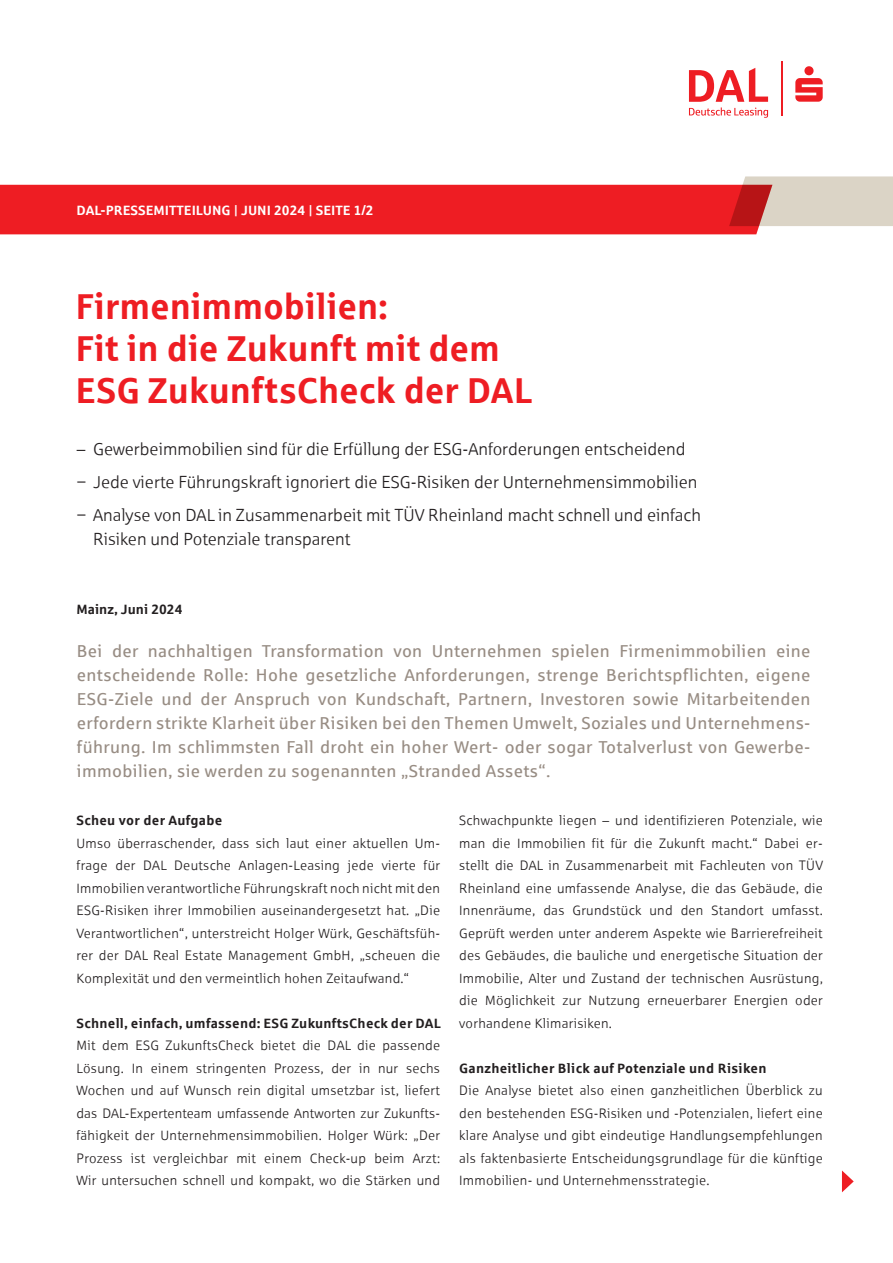
<style>
.page{position:relative;width:893px;height:1263px;background:#fff}
.page>*{position:absolute;margin:0;border:0;box-sizing:border-box;transform-origin:0 0}
.t1{font:700 36px/42px "Sparkasse Rg";color:#ee1d23}
.t2{font:17.25px/24px "Sparkasse Rg";letter-spacing:.02em;color:#988d84;text-align:justify}
.t3{font:17.25px/33.2px "Sparkasse Lt";color:#231f20}
.t4{font:13.5px/22.5px "Sparkasse Lt";letter-spacing:.02em;color:#231f20;text-align:justify}
.t5{font:700 13.5px "Sparkasse Rg";letter-spacing:.02em;color:#231f20}
.t6{font:700 13.5px "Sparkasse Rg";color:#fff}
.t7{font:700 13.5px "Sparkasse Rg";color:#231f20}
</style>
<div class="page">
<svg style="left:0;top:176px;width:893px;height:58px;background:#ec5557"></svg>
<svg style="left:842px;top:1170px;width:12px;height:22px"></svg>
<hr style="left:781px;top:61px;width:2px;height:54px;background:#ee1d23">
<svg style="left:795px;top:66px;width:28px;height:36px"></svg>
<svg style="left:689px;top:68px;width:79px;height:50px"></svg>
<p class="t6" style="left:77px;top:201px;width:299px">DAL-PRESSEMITTEILUNG | JUNI 2024 | SEITE 1/2</p>
<h1 class="t1" style="left:75px;top:284px;width:458px">Firmenimmobilien:<br>Fit in die Zukunft mit dem<br>ESG ZukunftsCheck der DAL</h1>
<p class="t3" style="left:77px;top:432px;width:626px">– Gewerbeimmobilien sind für die Erfüllung der ESG-Anforderungen entscheidend<br>− Jede vierte Führungskraft ignoriert die ESG-Risiken der Unternehmensimmobilien − Analyse von DAL in Zusammenarbeit mit TÜV Rheinland macht schnell und einfach</p>
<p class="t3" style="left:93px;top:522px;width:259px">Risiken und Potenziale transparent</p>
<p class="t7" style="left:77px;top:601px;width:107px">Mainz, Juni 2024</p>
<p class="t2" style="left:77px;top:638px;width:735px">Bei der nachhaltigen Transformation von Unternehmen spielen Firmenimmobilien eine entscheidende Rolle: Hohe gesetzliche Anforderungen, strenge Berichtspflichten, eigene ESG-Ziele und der Anspruch von Kundschaft, Partnern, Investoren sowie Mitarbeitenden erfordern strikte Klarheit über Risiken bei den Themen Umwelt, Soziales und Unternehmens&shy;führung. Im schlimmsten Fall droht ein hoher Wert- oder sogar Totalverlust von Gewerbe&shy;immobilien, sie werden zu sogenannten „Stranded Assets“.</p>
<p class="t5" style="left:77px;top:812px;width:147px">Scheu vor der Aufgabe</p>
<p class="t4" style="left:77px;top:831px;width:365px">Umso überraschender, dass sich laut einer aktuellen Um&shy;frage der DAL Deutsche Anlagen-Leasing jede vierte für Immobilien verantwortliche Führungskraft noch nicht mit den ESG-Risiken ihrer Immobilien auseinandergesetzt hat. „Die Verantwortlichen“, unterstreicht Holger Würk, Geschäftsfüh&shy;rer der DAL Real Estate Management GmbH, „scheuen die Komplexität und den vermeintlich hohen Zeitaufwand.“</p>
<p class="t5" style="left:77px;top:1014px;width:366px">Schnell, einfach, umfassend: ESG ZukunftsCheck der DAL</p>
<p class="t4" style="left:77px;top:1034px;width:365px;text-align:left">Mit dem ESG ZukunftsCheck bietet die DAL die passende Lösung. In einem stringenten Prozess, der in nur sechs Wochen und auf Wunsch rein digital umsetzbar ist, liefert das DAL-Expertenteam umfassende Antworten zur Zukunfts&shy;fähigkeit der Unternehmensimmobilien. Holger Würk: „Der Prozess ist vergleichbar mit einem Check-up beim Arzt:<br>Wir untersuchen schnell und kompakt, wo die Stärken und</p>
<p class="t4" style="left:459px;top:809px;width:365px">Schwachpunkte liegen – und identifizieren Potenziale, wie man die Immobilien fit für die Zukunft macht.“ Dabei er&shy;stellt die DAL in Zusammenarbeit mit Fachleuten von TÜV Rheinland eine umfassende Analyse, die das Gebäude, die Innenräume, das Grundstück und den Standort umfasst.<br>Geprüft werden unter anderem Aspekte wie Barrierefreiheit des Gebäudes, die bauliche und energetische Situation der Immobilie, Alter und Zustand der technischen Ausrüstung, die Möglichkeit zur Nutzung erneuerbarer Energien oder vorhandene Klimarisiken.</p>
<p class="t5" style="left:459px;top:1059px;width:309px">Ganzheitlicher Blick auf Potenziale und Risiken</p>
<p class="t4" style="left:459px;top:1079px;width:365px">Die Analyse bietet also einen ganzheitlichen Überblick zu den bestehenden ESG-Risiken und -Potenzialen, liefert eine klare Analyse und gibt eindeutige Handlungsempfehlungen als faktenbasierte Entscheidungsgrundlage für die künftige Immobilien- und Unternehmensstrategie.</p>
</div>
